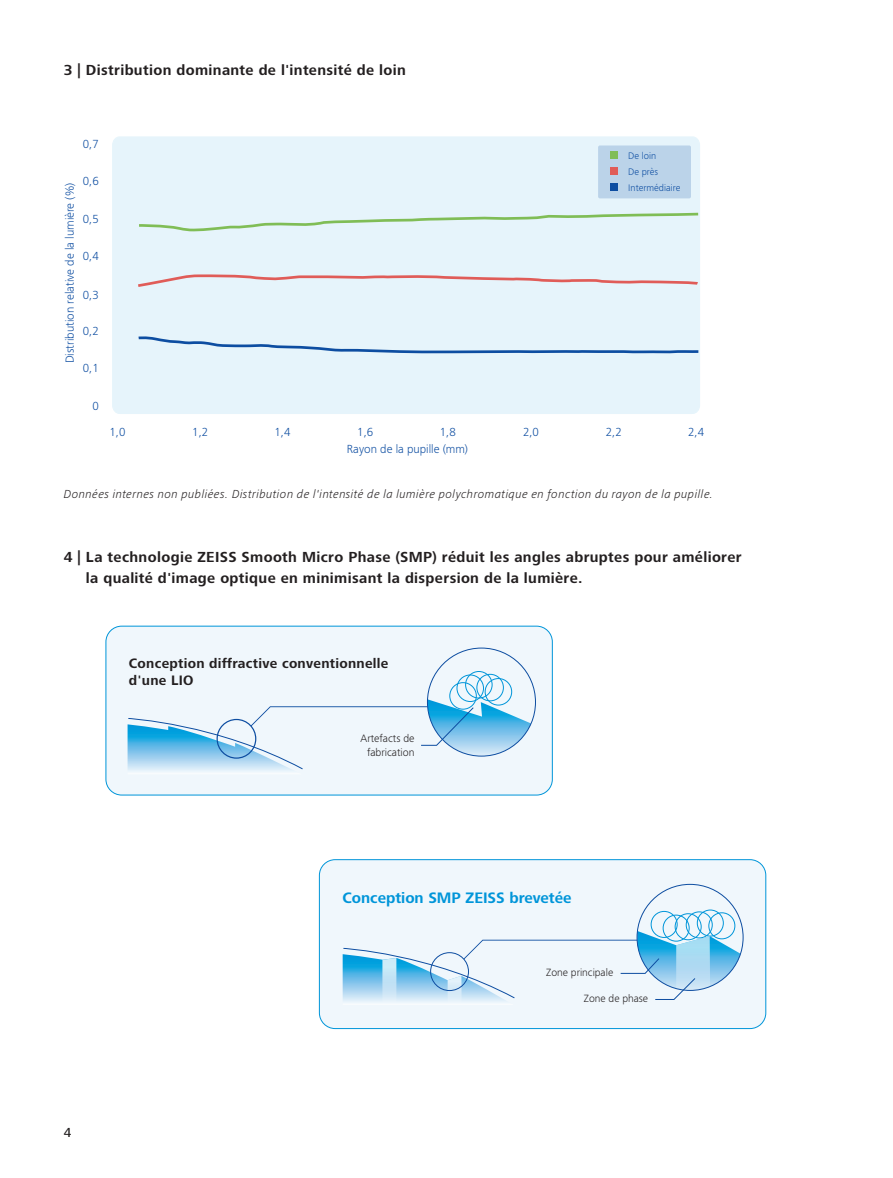
<style>
.page{position:relative;width:893px;height:1178px;background:#fff}
.page>*{position:absolute;margin:0;border:0;box-sizing:border-box;transform-origin:0 0}
.t1{font:700 15.6px "ZEISS Frutiger Next W1 G";color:#0095d9}
.t2{font:700 15px/21.1px "ZEISS Frutiger Next W1 G";letter-spacing:.025em;color:#231f20}
.t3{font:700 14.1px/17px "ZEISS Frutiger Next W1 G";letter-spacing:.02em;color:#231f20}
.t4{font:500 13.5px "ZEISS Frutiger Next W1 G";color:#231f20}
.t5{font:300 12.15px "ZEISS Frutiger Next W1 G";color:#0d4da1}
.t6{font:italic 300 12px "ZEISS Frutiger Next W1 G";letter-spacing:.035em;color:#231f20}
.t7{font:300 12px "ZEISS Frutiger Next W1 G";color:#0d4da1}
.t8{font:300 10.95px/13.2px "ZEISS Frutiger Next W1 G";color:#231f20;text-align:center}
.t9{font:300 10.8px "ZEISS Frutiger Next W1 G";color:#231f20}
.t10{font:300 9.75px "ZEISS Frutiger Next W1 G";color:#0d4da1}
</style>
<div class="page">
<div style="left:106px;top:626px;width:446px;height:169px;background:#f0f7fc;border-radius:16px"></div>
<div style="left:449px;top:682px;width:28px;height:27px;border:1px solid #0095d9;border-radius:50%"></div>
<div style="left:457px;top:675px;width:27px;height:27px;border:1px solid #0095d9;border-radius:50%"></div>
<div style="left:465px;top:671px;width:27px;height:27px;border:1px solid #0095d9;border-radius:50%"></div>
<div style="left:477px;top:674px;width:27px;height:27px;border:1px solid #0095d9;border-radius:50%"></div>
<div style="left:485px;top:678px;width:27px;height:27px;border:1px solid #0095d9;border-radius:50%"></div>
<svg style="left:128px;top:699px;width:403px;height:71px"></svg>
<div style="left:105px;top:626px;width:448px;height:169px;border:1px solid #0095d9;border-radius:16px"></div>
<div style="left:319px;top:860px;width:447px;height:168px;background:#f0f7fc;border-radius:16px"></div>
<div style="left:651px;top:911px;width:26px;height:27px;border:1px solid #0095d9;border-radius:50%"></div>
<div style="left:663px;top:915px;width:26px;height:26px;border:1px solid #0095d9;border-radius:50%"></div>
<div style="left:675px;top:913px;width:26px;height:27px;border:1px solid #0095d9;border-radius:50%"></div>
<div style="left:686px;top:911px;width:26px;height:27px;border:1px solid #0095d9;border-radius:50%"></div>
<div style="left:697px;top:910px;width:27px;height:26px;border:1px solid #0095d9;border-radius:50%"></div>
<div style="left:708px;top:912px;width:27px;height:27px;border:1px solid #0095d9;border-radius:50%"></div>
<svg style="left:343px;top:931px;width:397px;height:70px"></svg>
<div style="left:430px;top:952px;width:39px;height:39px;border:1px solid #0d4da1;border-radius:50%"></div>
<div style="left:319px;top:859px;width:447px;height:170px;border:1px solid #0095d9;border-radius:16px"></div>
<div style="left:112px;top:136px;width:588px;height:278px;background:#e6f4fb"></div>
<div style="left:598px;top:145px;width:93px;height:53px;background:#bbd3e9;border-radius:2px"></div>
<div style="left:610px;top:167px;width:7px;height:8px;background:#e05c58"></div>
<div style="left:610px;top:183px;width:7px;height:8px;background:#0d4da1"></div>
<div style="left:610px;top:152px;width:7px;height:7px;background:#80bd56"></div>
<svg style="left:136px;top:273px;width:564px;height:15px;background:#e4d8dd"></svg>
<svg style="left:136px;top:335px;width:564px;height:20px;background:#c8ddee"></svg>
<svg style="left:136px;top:211px;width:564px;height:22px;background:#d9ede6"></svg>
<p class="t2" style="left:64px;top:58px;width:344px">3 | Distribution dominante de l'intensité de loin</p>
<p class="t7" style="left:83px;top:136px;width:17px">0,7</p>
<p class="t5" style="left:61px;top:363px;width:182px;rotate:-90deg">Distribution relative de la lumière (%)</p>
<p class="t7" style="left:83px;top:173px;width:17px">0,6</p>
<p class="t7" style="left:83px;top:211px;width:17px">0,5</p>
<p class="t7" style="left:83px;top:248px;width:17px">0,4</p>
<p class="t7" style="left:83px;top:287px;width:17px">0,3</p>
<p class="t7" style="left:83px;top:323px;width:17px">0,2</p>
<p class="t7" style="left:83px;top:360px;width:17px">0,1</p>
<p class="t7" style="left:92px;top:397px;width:8px">0</p>
<p class="t10" style="left:628px;top:149px;width:29px">De loin</p>
<p class="t10" style="left:628px;top:181px;width:54px">Intermédiaire</p>
<p class="t10" style="left:628px;top:165px;width:31px">De près</p>
<p class="t7" style="left:109px;top:424px;width:17px">1,0</p>
<p class="t7" style="left:192px;top:424px;width:17px">1,2</p>
<p class="t7" style="left:275px;top:424px;width:17px">1,4</p>
<p class="t7" style="left:357px;top:424px;width:17px">1,6</p>
<p class="t7" style="left:440px;top:424px;width:17px">1,8</p>
<p class="t7" style="left:523px;top:424px;width:17px">2,0</p>
<p class="t7" style="left:606px;top:424px;width:17px">2,2</p>
<p class="t7" style="left:688px;top:424px;width:17px">2,4</p>
<p class="t7" style="left:347px;top:441px;width:123px">Rayon de la pupille (mm)</p>
<p class="t6" style="left:64px;top:486px;width:651px">Données internes non publiées. Distribution de l'intensité de la lumière polychromatique en fonction du rayon de la pupille.</p>
<p class="t2" style="left:86px;top:546px;width:657px;text-indent:-22px">4 | La technologie ZEISS Smooth Micro Phase (SMP) réduit les angles abruptes pour améliorer la qualité d'image optique en minimisant la dispersion de la lumière.</p>
<p class="t3" style="left:129px;top:654px;width:261px">Conception diffractive conventionnelle d'une LIO</p>
<p class="t8" style="left:361px;top:731px;width:55px">Artefacts de fabrication</p>
<p class="t1" style="left:342px;top:887px;width:231px">Conception SMP ZEISS brevetée</p>
<p class="t4" style="left:64px;top:1123px;width:9px">4</p>
<p class="t9" style="left:546px;top:965px;width:68px">Zone principale</p>
<p class="t9" style="left:584px;top:991px;width:66px">Zone de phase</p>
</div>
